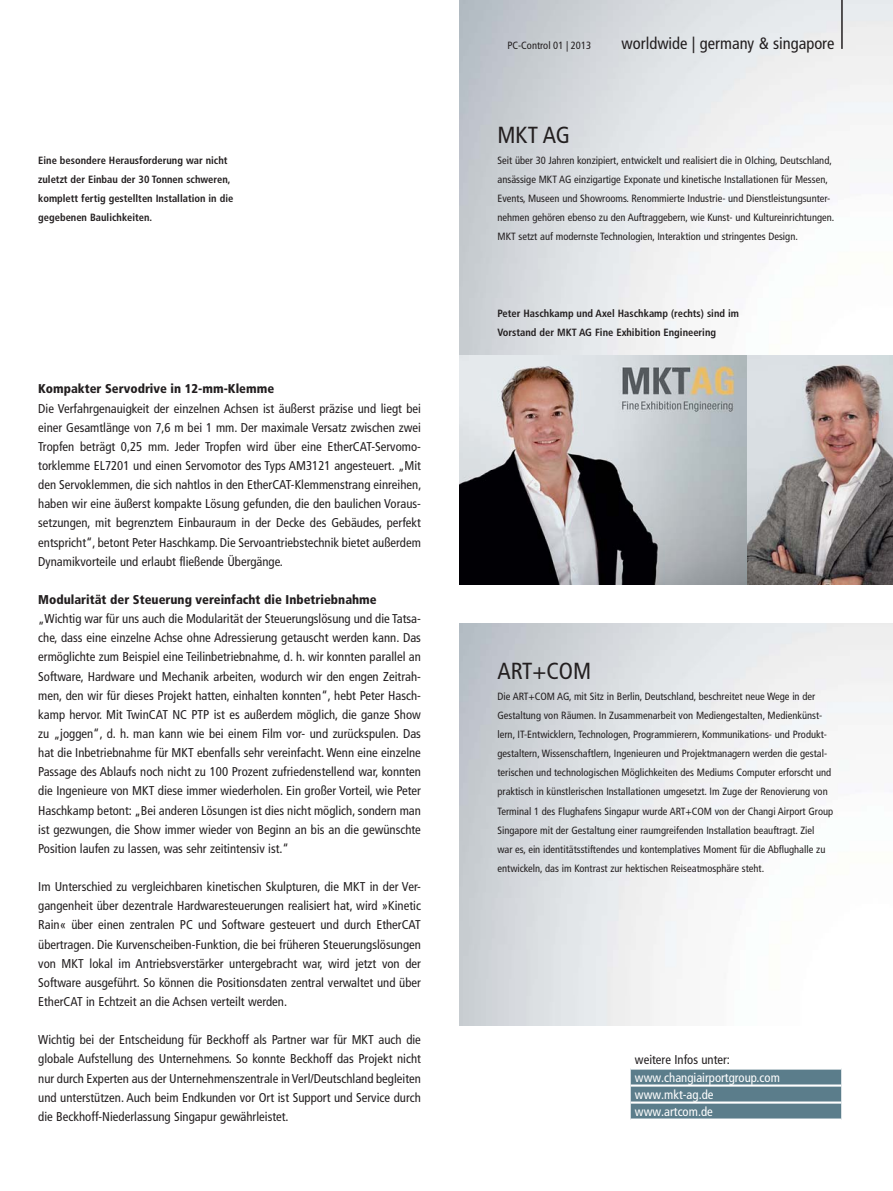
<style>
.page{position:relative;width:893px;height:1191px;background:#fff}
.page>*{position:absolute;margin:0;border:0;box-sizing:border-box;transform-origin:0 0}
.t1{font:condensed 23.25px "Frutiger LT Pro";color:#231f20}
.t2{font:condensed 16.5px "Frutiger LT Pro";color:#231f20}
.t3{font:condensed 12.75px/19.2px "Frutiger LT Pro";color:#231f20;text-align:justify}
.t4{font:900 condensed 12.75px "Frutiger LT Pro";color:#231f20}
.t5{font:condensed 12.75px/17px "Frutiger LT Pro";color:#fff}
.t6{font:condensed 10.5px/19.2px "Frutiger LT Pro";color:#231f20}
.t7{font:700 condensed 10.5px/19.2px "Frutiger LT Pro";color:#231f20}
</style>
<div class="page">
<img style="left:459px;top:0;width:434px;height:585px">
<div style="left:631px;top:1069px;width:210px;height:49px;background:#5b7d8b"></div>
<hr style="left:631px;top:1084px;width:210px;height:2px;background:#fff">
<hr style="left:631px;top:1101px;width:210px;height:2px;background:#fff">
<hr style="left:841px;top:0;width:2px;height:49px;background:#231f20">
<p class="t7" style="left:38px;top:152px;width:197px">Eine besondere Herausforderung war nicht zuletzt der Einbau der 30 Tonnen schweren, komplett fertig gestellten Installation in die gegebenen Baulichkeiten.</p>
<p class="t4" style="left:38px;top:384px;width:237px">Kompakter Servodrive in 12-mm-Klemme</p>
<p class="t3" style="left:38px;top:400px;width:385px">Die Verfahrgenauigkeit der einzelnen Achsen ist äußerst präzise und liegt bei einer Gesamtlänge von 7,6 m bei 1 mm. Der maximale Versatz zwischen zwei Tropfen beträgt 0,25 mm. Jeder Tropfen wird über eine EtherCAT-Servomo&shy;torklemme EL7201 und einen Servomotor des Typs AM3121 angesteuert. „Mit den Servoklemmen, die sich nahtlos in den EtherCAT-Klemmenstrang einreihen, haben wir eine äußerst kompakte Lösung gefunden, die den baulichen Voraus&shy;setzungen, mit begrenztem Einbauraum in der Decke des Gebäudes, perfekt entspricht“, betont Peter Haschkamp. Die Servoantriebstechnik bietet außerdem Dynamikvorteile und erlaubt fließende Übergänge.</p>
<p class="t4" style="left:38px;top:595px;width:340px">Modularität der Steuerung vereinfacht die Inbetriebnahme</p>
<p class="t3" style="left:38px;top:610px;width:384px">„Wichtig war für uns auch die Modularität der Steuerungslösung und die Tatsa&shy;che, dass eine einzelne Achse ohne Adressierung getauscht werden kann. Das ermöglichte zum Beispiel eine Teilinbetriebnahme, d. h. wir konnten parallel an Software, Hardware und Mechanik arbeiten, wodurch wir den engen Zeitrah&shy;men, den wir für dieses Projekt hatten, einhalten konnten“, hebt Peter Hasch&shy;kamp hervor. Mit TwinCAT NC PTP ist es außerdem möglich, die ganze Show zu „joggen“, d. h. man kann wie bei einem Film vor- und zurückspulen. Das hat die Inbetriebnahme für MKT ebenfalls sehr vereinfacht. Wenn eine einzelne Passage des Ablaufs noch nicht zu 100 Prozent zufriedenstellend war, konnten die Ingenieure von MKT diese immer wiederholen. Ein großer Vorteil, wie Peter Haschkamp betont: „Bei anderen Lösungen ist dies nicht möglich, sondern man ist gezwungen, die Show immer wieder von Beginn an bis an die gewünschte Position laufen zu lassen, was sehr zeitintensiv ist.“</p>
<p class="t3" style="left:38px;top:878px;width:384px">Im Unterschied zu vergleichbaren kinetischen Skulpturen, die MKT in der Ver&shy;gangenheit über dezentrale Hardwaresteuerungen realisiert hat, wird »Kinetic Rain« über einen zentralen PC und Software gesteuert und durch EtherCAT übertragen. Die Kurvenscheiben-Funktion, die bei früheren Steuerungslösungen von MKT lokal im Antriebsverstärker untergebracht war, wird jetzt von der Software ausgeführt. So können die Positionsdaten zentral verwaltet und über EtherCAT in Echtzeit an die Achsen verteilt werden.</p>
<p class="t3" style="left:38px;top:1031px;width:384px">Wichtig bei der Entscheidung für Beckhoff als Partner war für MKT auch die globale Aufstellung des Unternehmens. So konnte Beckhoff das Projekt nicht nur durch Experten aus der Unternehmenszentrale in Verl/Deutschland begleiten und unterstützen. Auch beim Endkunden vor Ort ist Support und Service durch die Beckhoff-Niederlassung Singapur gewährleistet.</p>
<p class="t6" style="left:507px;top:37px;width:85px">PC-Control 01 | 2013</p>
<p class="t2" style="left:622px;top:37px;width:214px">worldwide | germany &amp; singapore</p>
<h1 class="t1" style="left:497px;top:127px;width:74px">MKT AG</h1>
<p class="t6" style="left:497px;top:152px;width:338px">Seit über 30 Jahren konzipiert, entwickelt und realisiert die in Olching, Deutschland, ansässige MKT AG einzigartige Exponate und kinetische Installationen für Messen, Events, Museen und Showrooms. Renommierte Industrie- und Dienstleistungsunter&shy;nehmen gehören ebenso zu den Auftraggebern, wie Kunst- und Kultureinrichtungen.<br>MKT setzt auf modernste Technologien, Interaktion und stringentes Design.</p>
<p class="t7" style="left:497px;top:305px;width:243px">Peter Haschkamp und Axel Haschkamp (rechts) sind im<br>Vorstand der MKT AG Fine Exhibition Engineering</p>
<h1 class="t1" style="left:497px;top:662px;width:95px">ART+COM</h1>
<p class="t6" style="left:497px;top:687px;width:337px">Die ART+COM AG, mit Sitz in Berlin, Deutschland, beschreitet neue Wege in der Gestaltung von Räumen. In Zusammenarbeit von Mediengestalten, Medienkünst&shy;lern, IT-Entwicklern, Technologen, Programmierern, Kommunikations- und Produkt&shy;gestaltern, Wissenschaftlern, Ingenieuren und Projektmanagern werden die gestal&shy;terischen und technologischen Möglichkeiten des Mediums Computer erforscht und praktisch in künstlerischen Installationen umgesetzt. Im Zuge der Renovierung von Terminal 1 des Flughafens Singapur wurde ART+COM von der Changi Airport Group Singapore mit der Gestaltung einer raumgreifenden Installation beauftragt. Ziel<br>war es, ein identitätsstiftendes und kontemplatives Moment für die Abflughalle zu entwickeln, das im Kontrast zur hektischen Reiseatmosphäre steht.</p>
<p class="t3" style="left:635px;top:1051px;width:97px">weitere Infos unter:</p>
<p class="t5" style="left:635px;top:1070px;width:146px">www.changiairportgroup.com www.mkt-ag.de www.artcom.de</p>
</div>
